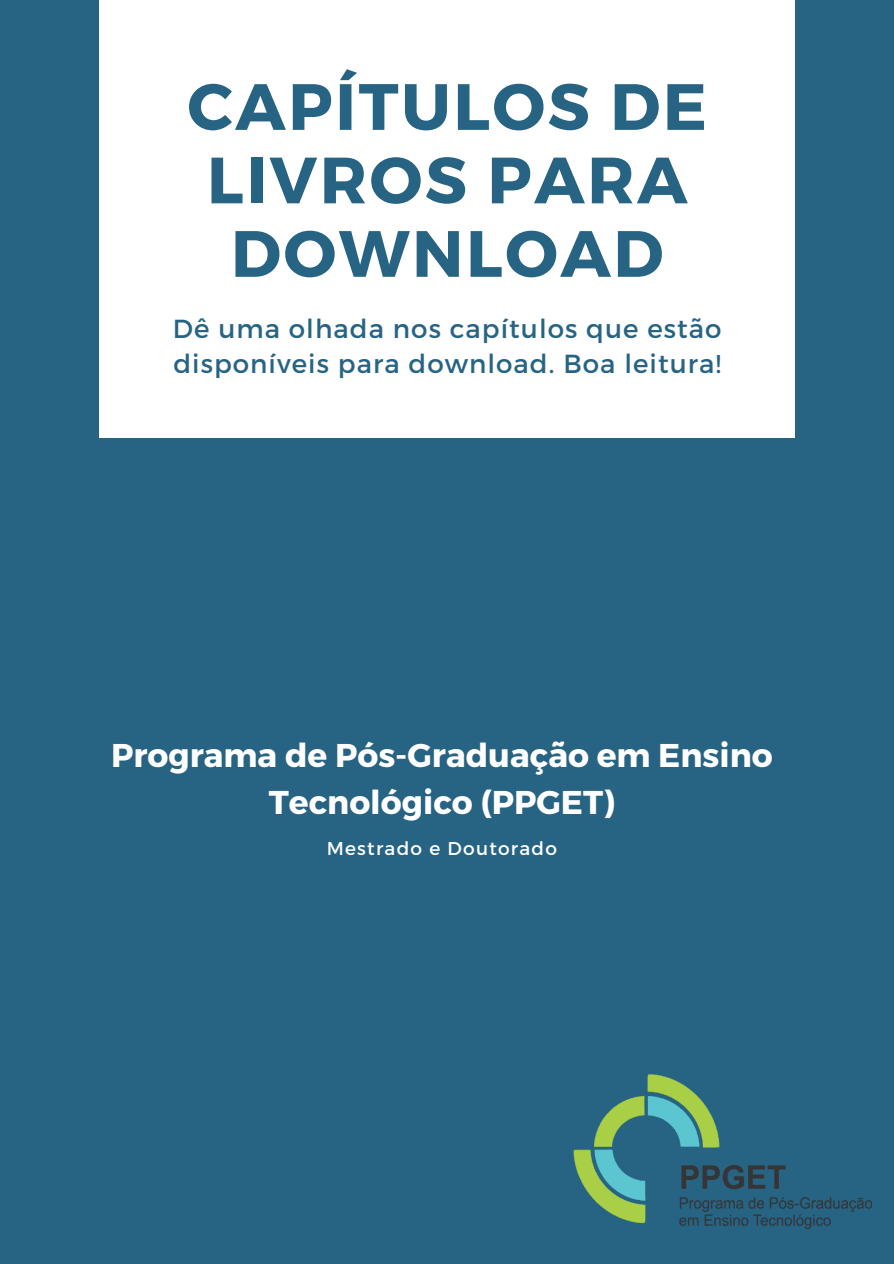
<style>
.page{position:relative;width:894px;height:1264px;background:#fff}
.page>*{position:absolute;margin:0;border:0;box-sizing:border-box;transform-origin:0 0}
.t1{font:700 65.25px/73.5px "Montserrat";letter-spacing:.04em;color:#276483;text-align:center}
.t2{font:700 32.85px/46.5px "Montserrat";color:#fff;text-align:center}
.t3{font:26.1px/34.2px "Montserrat";letter-spacing:.04em;color:#276483}
.t4{font:18.45px "Montserrat";letter-spacing:.065em;color:#fff}
</style>
<div class="page">
<div style="left:0;top:0;width:893px;height:1263px;background:#276483"></div>
<div style="left:99px;top:0;width:695px;height:437px;background:#fff"></div>
<img style="left:573px;top:1074px;width:298px;height:154px">
<p class="t1" style="left:187px;top:67px;width:520px">CAPÍTULOS DE<br>LIVROS PARA<br>DOWNLOAD</p>
<p class="t3" style="left:173px;top:311px;width:550px">Dê uma olhada nos capítulos que estão disponíveis para download. Boa leitura!</p>
<p class="t2" style="left:111px;top:730px;width:663px">Programa de Pós-Graduação em Ensino<br>Tecnológico (PPGET)</p>
<p class="t4" style="left:326px;top:836px;width:232px">Mestrado e Doutorado</p>
</div>
